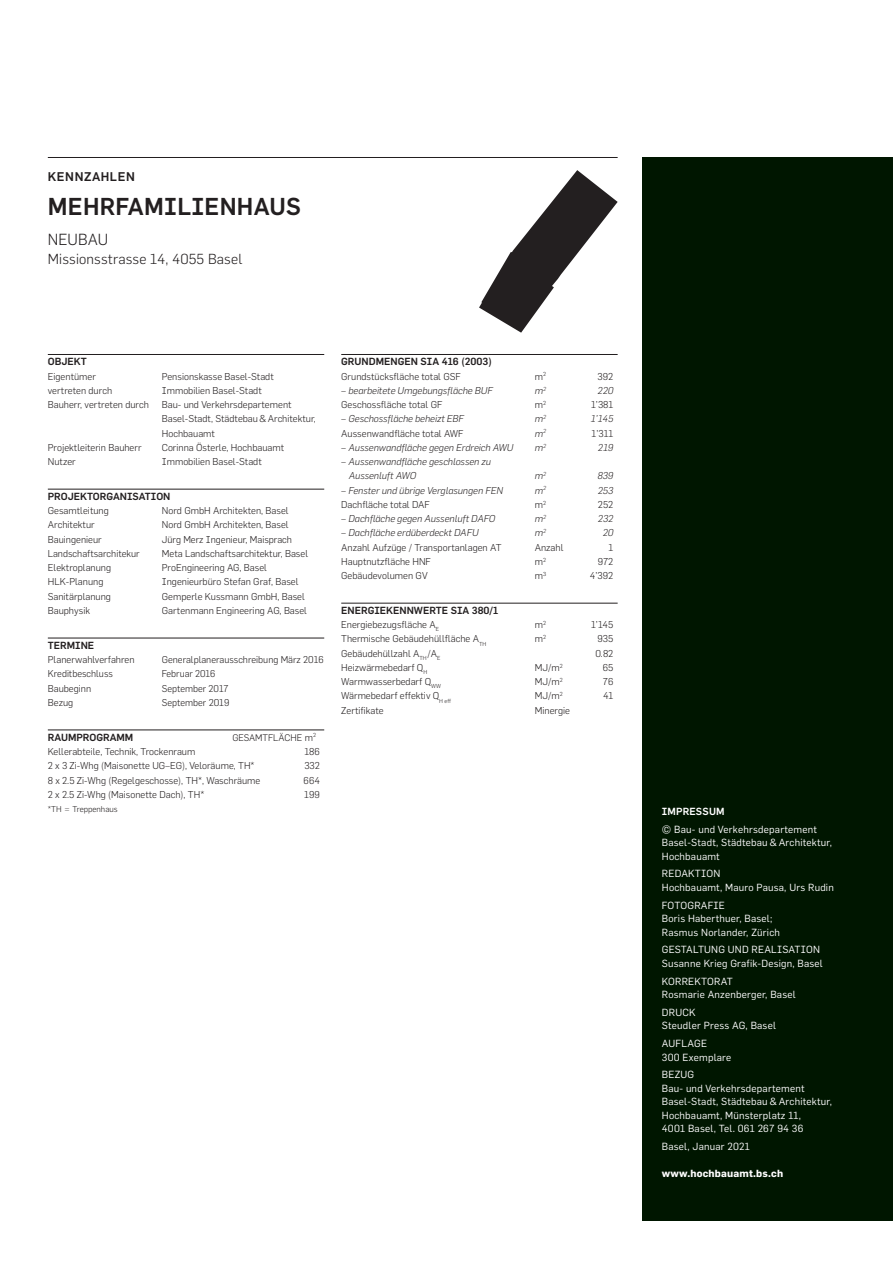
<style>
.page{position:relative;width:893px;height:1263px;background:#fff}
.page>*{position:absolute;margin:0;border:0;box-sizing:border-box;transform-origin:0 0}
.t1{font:500 24px "Flama";letter-spacing:.01em;color:#231f20}
.t2{font:300 15.75px "Flama";letter-spacing:-.005em;color:#231f20}
.t3{font:300 14.25px "Flama";letter-spacing:.01em;color:#231f20}
.t4{font:500 12.3px "Flama";letter-spacing:.05em;color:#231f20}
.t5{font:10.2px/13.5px "Flama";letter-spacing:.02em;color:#fff}
.t6{font:500 10.2px "Flama";color:#231f20}
.t7{font:700 10.2px "Flama";letter-spacing:.02em;color:#fff}
.t8{font:500 10.2px "Flama";letter-spacing:.02em;color:#fff}
.t9{font:300 9.75px/14.2px "Flama";color:#231f20}
.t10{font:italic 300 9.75px/14.2px "Flama";color:#231f20}
.t11{font:300 9.6px "Flama";color:#231f20}
.t12{font:300 9.3px "Flama";color:#231f20}
.t13{font:300 8.25px "Flama";color:#231f20}
.s1{font-size:9.75px}
.s2{font-style:normal}
</style>
<div class="page">
<div style="left:643px;top:157px;width:250px;height:1063px;background:#001600"></div>
<hr style="left:48px;top:157px;width:570px;height:1px;background:#231f20">
<hr style="left:48px;top:354px;width:276px;height:1px;background:#231f20">
<hr style="left:48px;top:489px;width:276px;height:1px;background:#231f20">
<hr style="left:48px;top:638px;width:276px;height:1px;background:#231f20">
<hr style="left:48px;top:730px;width:276px;height:1px;background:#231f20">
<hr style="left:341px;top:354px;width:277px;height:1px;background:#231f20">
<hr style="left:341px;top:603px;width:277px;height:1px;background:#231f20">
<svg style="left:479px;top:170px;width:139px;height:163px"></svg>
<p class="t4" style="left:48px;top:169px;width:89px">KENNZAHLEN</p>
<p class="t1" style="left:48px;top:192px;width:255px">MEHRFAMILIENHAUS</p>
<p class="t2" style="left:48px;top:230px;width:62px">NEUBAU</p>
<p class="t3" style="left:48px;top:251px;width:196px">Missionsstrasse 14, 4055 Basel</p>
<p class="t6" style="left:48px;top:356px;width:41px">OBJEKT</p>
<p class="t9" style="left:48px;top:369px;width:50px">Eigentümer</p>
<p class="t9" style="left:162px;top:369px;width:113px">Pensionskasse Basel-Stadt</p>
<p class="t9" style="left:48px;top:383px;width:66px">vertreten durch</p>
<p class="t9" style="left:162px;top:383px;width:102px">Immobilien Basel-Stadt</p>
<p class="t9" style="left:48px;top:397px;width:103px">Bauherr, vertreten durch</p>
<p class="t9" style="left:162px;top:397px;width:156px">Bau- und Verkehrsdepartement<br>Basel-Stadt, Städtebau&amp;Architektur,<br>Hochbauamt</p>
<p class="t9" style="left:48px;top:440px;width:95px">Projektleiterin Bauherr</p>
<p class="t9" style="left:162px;top:440px;width:124px">Corinna Österle, Hochbauamt</p>
<p class="t9" style="left:48px;top:454px;width:29px">Nutzer</p>
<p class="t9" style="left:162px;top:454px;width:102px">Immobilien Basel-Stadt</p>
<p class="t6" style="left:48px;top:490px;width:124px">PROJEKTORGANISATION</p>
<p class="t9" style="left:48px;top:503px;width:62px">Gesamtleitung</p>
<p class="t9" style="left:162px;top:503px;width:128px">Nord GmbH Architekten, Basel</p>
<p class="t9" style="left:48px;top:518px;width:48px">Architektur</p>
<p class="t9" style="left:162px;top:518px;width:128px">Nord GmbH Architekten, Basel</p>
<p class="t9" style="left:48px;top:532px;width:55px">Bauingenieur</p>
<p class="t9" style="left:162px;top:532px;width:132px">Jürg Merz Ingenieur, Maisprach</p>
<p class="t9" style="left:48px;top:546px;width:93px">Landschaftsarchitekur</p>
<p class="t9" style="left:162px;top:546px;width:148px">Meta Landschaftsarchitektur, Basel</p>
<p class="t9" style="left:48px;top:560px;width:65px">Elektroplanung</p>
<p class="t9" style="left:162px;top:560px;width:107px">ProEngineering AG, Basel</p>
<p class="t9" style="left:48px;top:575px;width:57px">HLK-Planung</p>
<p class="t9" style="left:162px;top:575px;width:138px">Ingenieurbüro Stefan Graf, Basel</p>
<p class="t9" style="left:48px;top:589px;width:65px">Sanitärplanung</p>
<p class="t9" style="left:162px;top:589px;width:145px">Gemperle Kussmann GmbH, Basel</p>
<p class="t9" style="left:48px;top:603px;width:44px">Bauphysik</p>
<p class="t9" style="left:162px;top:603px;width:147px">Gartenmann Engineering AG, Basel</p>
<p class="t6" style="left:48px;top:639px;width:48px">TERMINE</p>
<p class="t9" style="left:48px;top:652px;width:88px">Planerwahlverfahren</p>
<p class="t11" style="left:162px;top:654px;width:163px">Generalplanerausschreibung März 2016</p>
<p class="t9" style="left:48px;top:667px;width:67px">Kreditbeschluss</p>
<p class="t11" style="left:162px;top:668px;width:55px">Februar 2016</p>
<p class="t9" style="left:48px;top:681px;width:45px">Baubeginn</p>
<p class="t11" style="left:162px;top:682px;width:68px">September 2017</p>
<p class="t9" style="left:48px;top:695px;width:27px">Bezug</p>
<p class="t11" style="left:162px;top:697px;width:69px">September 2019</p>
<p class="t6" style="left:48px;top:731px;width:87px">RAUMPROGRAMM</p>
<p class="t12" style="left:232px;top:732px;width:85px">GESAMTFLÄCHE <span class="s1">m</span><sup>2</sup></p>
<p class="t9" style="left:48px;top:744px;width:149px">Kellerabteile, Technik, Trockenraum</p>
<p class="t9" style="left:304px;top:744px;width:17px">186</p>
<p class="t9" style="left:48px;top:758px;width:208px">2 x 3 Zi-Whg (Maisonette UG–EG), Veloräume, TH*</p>
<p class="t9" style="left:304px;top:758px;width:17px">332</p>
<p class="t9" style="left:48px;top:773px;width:214px">8 x 2.5 Zi-Whg (Regelgeschosse), TH*, Waschräume</p>
<p class="t9" style="left:304px;top:773px;width:18px">664</p>
<p class="t9" style="left:48px;top:787px;width:158px">2 x 2.5 Zi-Whg (Maisonette Dach), TH*</p>
<p class="t9" style="left:304px;top:787px;width:17px">199</p>
<p class="t13" style="left:48px;top:804px;width:71px">*TH = Treppenhaus</p>
<p class="t6" style="left:341px;top:356px;width:152px">GRUNDMENGEN SIA 416 (2003)</p>
<p class="t9" style="left:341px;top:369px;width:121px">Grundstücksfläche total GSF</p>
<p class="t9" style="left:535px;top:369px;width:13px">m<sup>2</sup></p>
<p class="t9" style="left:598px;top:369px;width:17px">392</p>
<p class="t10" style="left:341px;top:383px;width:153px"><span class="s2">–</span> bearbeitete Umgebungsfläche BUF</p>
<p class="t10" style="left:535px;top:383px;width:13px">m<sup>2</sup></p>
<p class="t10" style="left:598px;top:383px;width:17px">220</p>
<p class="t9" style="left:341px;top:397px;width:103px">Geschossfläche total GF</p>
<p class="t9" style="left:535px;top:397px;width:13px">m<sup>2</sup></p>
<p class="t9" style="left:591px;top:397px;width:24px">1’381</p>
<p class="t10" style="left:341px;top:412px;width:124px"><span class="s2">–</span> Geschossfläche beheizt EBF</p>
<p class="t10" style="left:535px;top:412px;width:13px">m<sup>2</sup></p>
<p class="t10" style="left:591px;top:412px;width:24px">1’145</p>
<p class="t9" style="left:341px;top:426px;width:124px">Aussenwandfläche total AWF</p>
<p class="t10" style="left:535px;top:426px;width:13px">m<sup>2</sup></p>
<p class="t9" style="left:592px;top:426px;width:23px">1’311</p>
<p class="t10" style="left:341px;top:440px;width:174px"><span class="s2">–</span> Aussenwandfläche gegen Erdreich AWU</p>
<p class="t10" style="left:535px;top:440px;width:13px">m<sup>2</sup></p>
<p class="t10" style="left:598px;top:440px;width:17px">219</p>
<p class="t10" style="left:349px;top:454px;width:144px;text-indent:-8px"><span class="s2">–</span> Aussenwandfläche geschlossen zu<br>Aussenluft AWO</p>
<p class="t10" style="left:535px;top:469px;width:13px">m<sup>2</sup></p>
<p class="t10" style="left:597px;top:469px;width:17px">839</p>
<p class="t10" style="left:341px;top:483px;width:163px"><span class="s2">–</span> Fenster und übrige Verglasungen FEN</p>
<p class="t10" style="left:535px;top:483px;width:13px">m<sup>2</sup></p>
<p class="t10" style="left:598px;top:483px;width:17px">253</p>
<p class="t9" style="left:341px;top:497px;width:90px">Dachfläche total DAF</p>
<p class="t9" style="left:535px;top:497px;width:13px">m<sup>2</sup></p>
<p class="t9" style="left:598px;top:497px;width:17px">252</p>
<p class="t10" style="left:341px;top:511px;width:156px"><span class="s2">–</span> Dachfläche gegen Aussenluft DAFO</p>
<p class="t10" style="left:535px;top:511px;width:13px">m<sup>2</sup></p>
<p class="t10" style="left:598px;top:511px;width:17px">232</p>
<p class="t10" style="left:341px;top:526px;width:139px"><span class="s2">–</span> Dachfläche erdüberdeckt DAFU</p>
<p class="t10" style="left:535px;top:526px;width:13px">m<sup>2</sup></p>
<p class="t10" style="left:603px;top:526px;width:12px">20</p>
<p class="t9" style="left:341px;top:540px;width:162px">Anzahl Aufzüge / Transportanlagen AT</p>
<p class="t9" style="left:535px;top:540px;width:30px">Anzahl</p>
<p class="t9" style="left:609px;top:540px;width:6px">1</p>
<p class="t9" style="left:341px;top:554px;width:91px">Hauptnutzfläche HNF</p>
<p class="t9" style="left:535px;top:554px;width:13px">m<sup>2</sup></p>
<p class="t9" style="left:598px;top:554px;width:17px">972</p>
<p class="t9" style="left:341px;top:568px;width:88px">Gebäudevolumen GV</p>
<p class="t9" style="left:535px;top:568px;width:13px">m<sup>3</sup></p>
<p class="t9" style="left:590px;top:568px;width:25px">4’392</p>
<p class="t6" style="left:341px;top:604px;width:159px">ENERGIEKENNWERTE SIA 380/1</p>
<p class="t9" style="left:341px;top:617px;width:99px">Energiebezugsfläche A<sub>E</sub></p>
<p class="t9" style="left:535px;top:617px;width:13px">m<sup>2</sup></p>
<p class="t9" style="left:591px;top:617px;width:24px">1’145</p>
<p class="t9" style="left:341px;top:632px;width:147px">Thermische Gebäudehüllfläche A<sub>TH</sub></p>
<p class="t9" style="left:535px;top:632px;width:13px">m<sup>2</sup></p>
<p class="t9" style="left:597px;top:632px;width:17px">935</p>
<p class="t9" style="left:341px;top:646px;width:101px">Gebäudehüllzahl A<sub>TH</sub>/A<sub>E</sub></p>
<p class="t9" style="left:595px;top:646px;width:20px">0.82</p>
<p class="t9" style="left:341px;top:660px;width:88px">Heizwärmebedarf Q<sub>H</sub></p>
<p class="t9" style="left:535px;top:660px;width:29px">MJ/m<sup>2</sup></p>
<p class="t9" style="left:603px;top:660px;width:12px">65</p>
<p class="t9" style="left:341px;top:674px;width:101px">Warmwasserbedarf Q<sub>WW</sub></p>
<p class="t9" style="left:535px;top:674px;width:29px">MJ/m<sup>2</sup></p>
<p class="t9" style="left:603px;top:674px;width:12px">76</p>
<p class="t9" style="left:341px;top:689px;width:111px">Wärmebedarf effektiv Q<sub>H</sub> <sub>eff</sub></p>
<p class="t9" style="left:535px;top:689px;width:29px">MJ/m<sup>2</sup></p>
<p class="t9" style="left:603px;top:689px;width:12px">41</p>
<p class="t9" style="left:341px;top:703px;width:44px">Zertifikate</p>
<p class="t9" style="left:535px;top:703px;width:37px">Minergie</p>
<p class="t8" style="left:662px;top:805px;width:64px">IMPRESSUM</p>
<p class="t5" style="left:662px;top:822px;width:172px">© Bau- und Verkehrsdepartement<br>Basel-Stadt, Städtebau &amp; Architektur,<br>Hochbauamt</p>
<p class="t5" style="left:662px;top:867px;width:173px">REDAKTION<br>Hochbauamt, Mauro Pausa, Urs Rudin</p>
<p class="t5" style="left:662px;top:898px;width:120px">FOTOGRAFIE<br>Boris Haberthuer, Basel;<br>Rasmus Norlander, Zürich</p>
<p class="t5" style="left:662px;top:943px;width:162px">GESTALTUNG UND REALISATION<br>Susanne Krieg Grafik-Design, Basel</p>
<p class="t5" style="left:662px;top:974px;width:135px">KORREKTORAT<br>Rosmarie Anzenberger, Basel</p>
<p class="t5" style="left:662px;top:1005px;width:116px">DRUCK<br>Steudler Press AG, Basel</p>
<p class="t5" style="left:662px;top:1037px;width:71px">AUFLAGE<br>300 Exemplare</p>
<p class="t5" style="left:662px;top:1068px;width:172px">BEZUG<br>Bau- und Verkehrsdepartement<br>Basel-Stadt, Städtebau &amp; Architektur,<br>Hochbauamt, Münsterplatz 11,<br>4001 Basel, Tel. 061 267 94 36</p>
<p class="t5" style="left:662px;top:1140px;width:89px">Basel, Januar 2021</p>
<p class="t7" style="left:662px;top:1167px;width:123px">www.hochbauamt.bs.ch</p>
</div>
